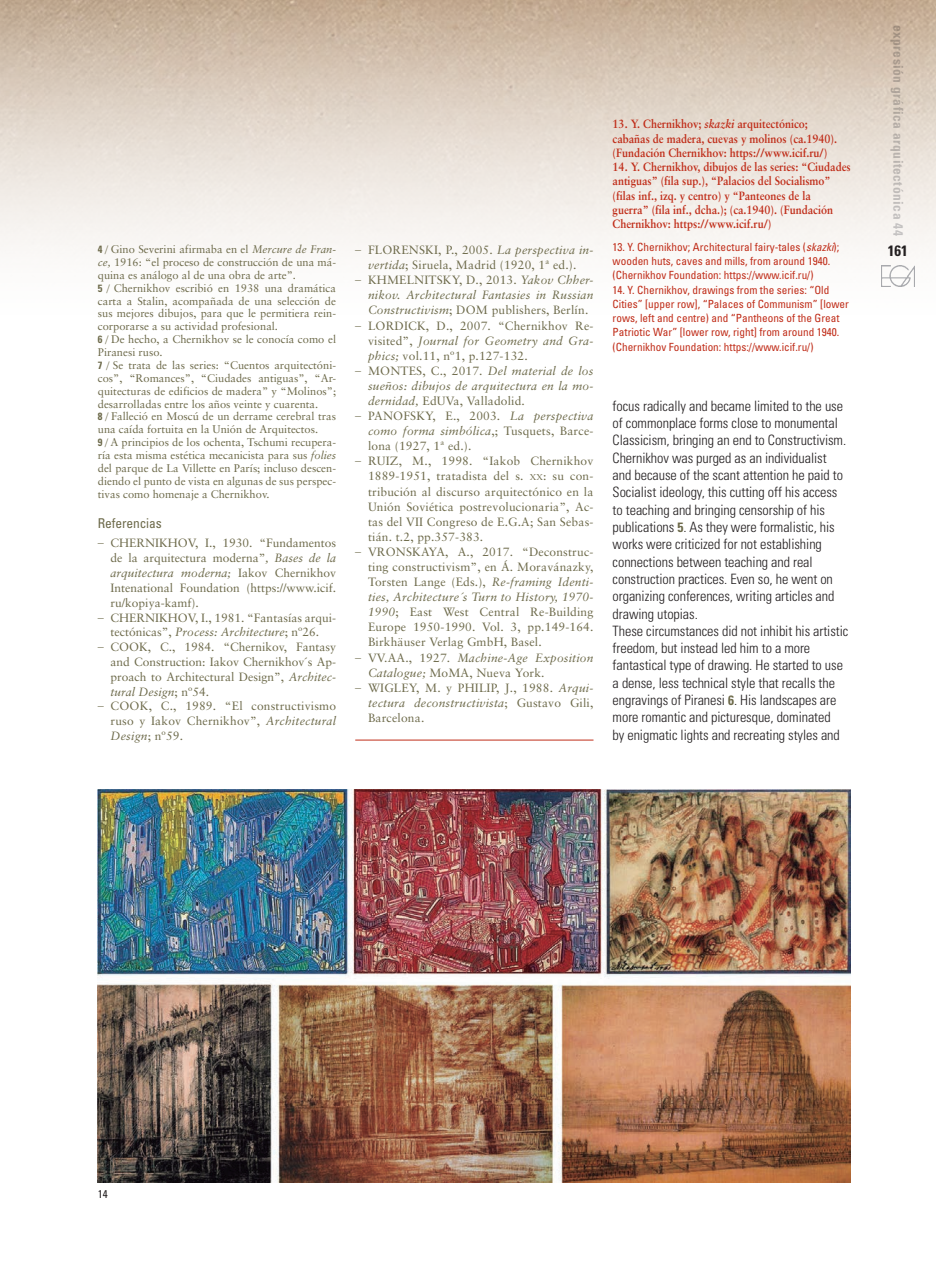
<style>
.page{position:relative;width:936px;height:1276px;background:#fff}
.page>*{position:absolute;margin:0;border:0;box-sizing:border-box;transform-origin:0 0}
.t1{font:700 condensed 15px "Univers";color:#231f20}
.t2{font:300 condensed 14.25px/17.2px "Univers";letter-spacing:-.005em;color:#231f20}
.t3{font:700 condensed 13.5px "Univers";letter-spacing:.035em;color:#a8a9ad}
.t4{font:condensed 13.5px "Univers";letter-spacing:-.01em;color:#6d6a4a}
.t5{font:12px/15.1px "Sabon";letter-spacing:.015em;color:#6d6a4a;text-align:justify}
.t6{font:700 12px/14.2px "Sabon";color:#c02d19;scale:.9 1}
.t7{font:italic 12px/15.1px "Sabon";letter-spacing:.015em;color:#6d6a4a;text-align:justify}
.t8{font:condensed 11.25px/14.2px "Univers";color:#c02d19}
.PIES_DE_FOTO_INGLES{font:condensed 11.25px "Univers";color:#231f20}
.t9{font:11.1px/12.9px "Sabon";color:#6d6a4a;text-align:justify}
.s1{font-family:"Univers";font-weight:700;font-stretch:condensed;font-size:10.5px}
.s2{font-family:"Univers";font-weight:300;font-stretch:condensed;font-size:10.5px}
.s3{font-style:italic}
.s4{font-family:"Univers";font-weight:300;font-stretch:condensed}
.s5{font-family:"Univers";font-weight:300;font-style:normal;font-stretch:condensed}
.s6{font-style:normal}
.s7{font-size:8.4px}
.s8{font-weight:700;font-size:13.5px;color:#6d6a4a}
</style>
<div class="page">
<img style="left:98px;top:789px;width:752px;height:393px">
<hr style="left:355px;top:739px;width:238px;height:1px;background:#c02d19">
<img style="left:880px;top:265px;width:34px;height:21px">
<p class="t9" style="left:98px;top:243px;width:240px"><span class="s1">4</span> <span class="s2">/</span> Gino Severini afirmaba en el <span class="s3">Mercure de Fran&shy;ce,</span> 1916: “el proceso de construcción de una má&shy;quina es análogo al de una obra de arte”.</p>
<p class="t9" style="left:98px;top:281px;width:240px"><span class="s1">5</span> <span class="s2">/</span> Chernikhov escribió en 1938 una dramática carta a Stalin, acompañada de una selección de sus mejores dibujos, para que le permitiera rein&shy;corporarse a su actividad profesional.</p>
<p class="t9" style="left:98px;top:333px;width:240px"><span class="s1">6</span> <span class="s2">/</span> De hecho, a Chernikhov se le conocía como el<br>Piranesi ruso.</p>
<p class="t9" style="left:98px;top:358px;width:240px"><span class="s1">7</span> <span class="s2">/</span> Se trata de las series: “Cuentos arquitectóni&shy;cos”, “Romances”, “Ciudades antiguas”, “Ar&shy;quitecturas de edificios de madera” y “Molinos”; desarrolladas entre los años veinte y cuarenta.</p>
<p class="t9" style="left:98px;top:410px;width:240px"><span class="s1">8</span> <span class="s2">/</span> Falleció en Moscú de un derrame cerebral tras una caída fortuita en la Unión de Arquitectos.</p>
<p class="t9" style="left:98px;top:436px;width:240px"><span class="s1">9</span> <span class="s2">/</span> A principios de los ochenta, Tschumi recupera&shy;ría esta misma estética mecanicista para sus <span class="s3">folies </span>del parque de La Villette en París; incluso descen&shy;diendo el punto de vista en algunas de sus perspec&shy;tivas como homenaje a Chernikhov.</p>
<p class="t4" style="left:98px;top:515px;width:65px">Referencias</p>
<p class="t5" style="left:111px;top:536px;width:227px;text-indent:-13px"><span class="s4">–</span> CHERNIKHOV, I., 1930. “Fundamentos de la arquitectura moderna”<span class="s3">, Bases de la arquitectura moderna;</span> Iakov Chernikhov Intenational Foundation (https://www.icif. ru/kopiya-kamf).</p>
<p class="t5" style="left:98px;top:610px;width:240px;text-align:center"><span class="s4">–</span> CHERNIKHOV, I., 1981. “Fantasías arqui&shy;tectónicas”, <span class="s3">Process: Architecture</span>; nº26.</p>
<p class="t5" style="left:111px;top:639px;width:227px;text-indent:-13px"><span class="s4">–</span> COOK, C., 1984. “Chernikov, Fantasy and Construction: Iakov Chernikhov´s Ap&shy;proach to Architectural Design”, <span class="s3">Architec&shy;tural Design</span>; nº54.</p>
<p class="t5" style="left:111px;top:698px;width:227px;text-indent:-13px"><span class="s4">–</span> COOK, C., 1989. “El constructivismo ruso y Iakov Chernikhov”, <span class="s3">Architectural Design</span>; nº59.</p>
<p class="t5" style="left:355px;top:242px;width:240px;text-align:center"><span class="s4">–</span> FLORENSKI, P., 2005. <span class="s3">La perspectiva in&shy;vertida</span>; Siruela, Madrid (1920, 1ª ed.).</p>
<p class="t7" style="left:368px;top:272px;width:227px;text-indent:-13px"><span class="s5">–</span> <span class="s6">KHMELNITSKY, D., 2013.</span> Yakov Chher&shy;nikov. Architectural Fantasies in Russian Constructivism<span class="s6">; DOM publishers, Berlín.</span></p>
<p class="t5" style="left:368px;top:318px;width:227px;text-indent:-13px"><span class="s4">–</span> LORDICK, D., 2007. “Chernikhov Re&shy;visited”, <span class="s3">Journal for Geometry and Gra&shy;phics;</span> vol.11, nº1, p.127-132.</p>
<p class="t7" style="left:368px;top:363px;width:227px;text-indent:-13px"><span class="s5">–</span> <span class="s6">MONTES, C., 2017.</span> Del material de los sueños: dibujos de arquitectura en la mo&shy;dernidad, <span class="s6">EdUVa, Valladolid.</span></p>
<p class="t5" style="left:368px;top:408px;width:227px;text-indent:-13px"><span class="s4">–</span> PANOFSKY, E., 2003. <span class="s3">La perspectiva como forma simbólica</span>,; Tusquets, Barce&shy;lona (1927, 1ª ed.).</p>
<p class="t5" style="left:368px;top:453px;width:227px;text-indent:-13px"><span class="s4">–</span> RUIZ, M., 1998. “Iakob Chernikhov 1889-1951, tratadista del s. <span class="s7">xx</span>: su con&shy;tribución al discurso arquitectónico en la Unión Soviética postrevolucionaria”, Ac&shy;tas del VII Congreso de E.G.A; San Sebas&shy;tián. t.2, pp.357-383.</p>
<p class="t5" style="left:368px;top:544px;width:227px;text-indent:-13px"><span class="s4">–</span> VRONSKAYA, A., 2017. “Deconstruc&shy;ting constructivism”, en Á. Moravánazky, Torsten Lange (Eds.), <span class="s3">Re-framing Identi&shy;ties, Architecture´s Turn to History, 1970- 1990</span>; East West Central Re-Building Europe 1950-1990. Vol. 3, pp.149-164.<br>Birkhäuser Verlag GmbH, Basel.</p>
<p class="t7" style="left:368px;top:650px;width:227px;text-indent:-13px"><span class="s5">–</span> <span class="s6">VV.AA., 1927.</span> Machine-Age Exposition<br>Catalogue; <span class="s6">MoMA, Nueva York.</span></p>
<p class="t5" style="left:368px;top:680px;width:227px;text-indent:-13px"><span class="s4">–</span> WIGLEY, M. y PHILIP, J., 1988. <span class="s3">Arqui&shy;tectura deconstructivista</span>; Gustavo Gili, Barcelona.</p>
<p class="t6" style="left:612px;top:117px;width:251px">13. Y. Chernikhov; <span class="s3">skazki</span> arquitectónico; cabañas de madera, cuevas y molinos (ca.1940). (Fundación Chernikhov: https://www.icif.ru/)</p>
<p class="t6" style="left:612px;top:159px;width:266px">14. Y. Chernikhov, dibujos de las series: “Ciudades antiguas” (fila sup.), “Palacios del Socialismo” (filas inf., izq. y centro) y “Panteones de la<br>guerra” (fila inf., dcha.); (ca.1940). (Fundación Chernikhov: https://www.icif.ru/)</p>
<p class="t8" style="left:612px;top:240px;width:228px">13. Y. Chernikhov; Architectural fairy-tales (<span class="s3">skazki</span>); wooden huts, caves and mills, from around 1940. (Chernikhov Foundation: https://www.icif.ru/)</p>
<p class="t8" style="left:612px;top:282px;width:238px">14. Y. Chernikhov, drawings from the series: “Old Cities” [upper row], “Palaces of Communism” [lower rows, left and centre) and “Pantheons of the Great Patriotic War” [lower row, right] from around 1940. (Chernikhov Foundation: https://www.icif.ru/)</p>
<p class="t2" style="left:612px;top:397px;width:235px">focus radically and became limited to the use of commonplace forms close to monumental Classicism, bringing an end to Constructivism.<br>Chernikhov was purged as an individualist and because of the scant attention he paid to Socialist ideology, this cutting off his access to teaching and bringing censorship of his publications <span class="s8">5</span>. As they were formalistic, his works were criticized for not establishing connections between teaching and real construction practices. Even so, he went on organizing conferences, writing articles and drawing utopias.</p>
<p class="t2" style="left:612px;top:622px;width:237px">These circumstances did not inhibit his artistic freedom, but instead led him to a more fantastical type of drawing. He started to use a dense, less technical style that recalls the engravings of Piranesi <span class="s8">6</span>. His landscapes are more romantic and picturesque, dominated<br>by enigmatic lights and recreating styles and</p>
<p class="t3" style="left:906px;top:25px;width:213px;rotate:90deg">expresión gráfica arquitectónica 44</p>
<p class="t1" style="left:887px;top:242px;width:21px">161</p>
<p class="PIES_DE_FOTO_INGLES" style="left:98px;top:1187px;width:11px">14</p>
</div>
